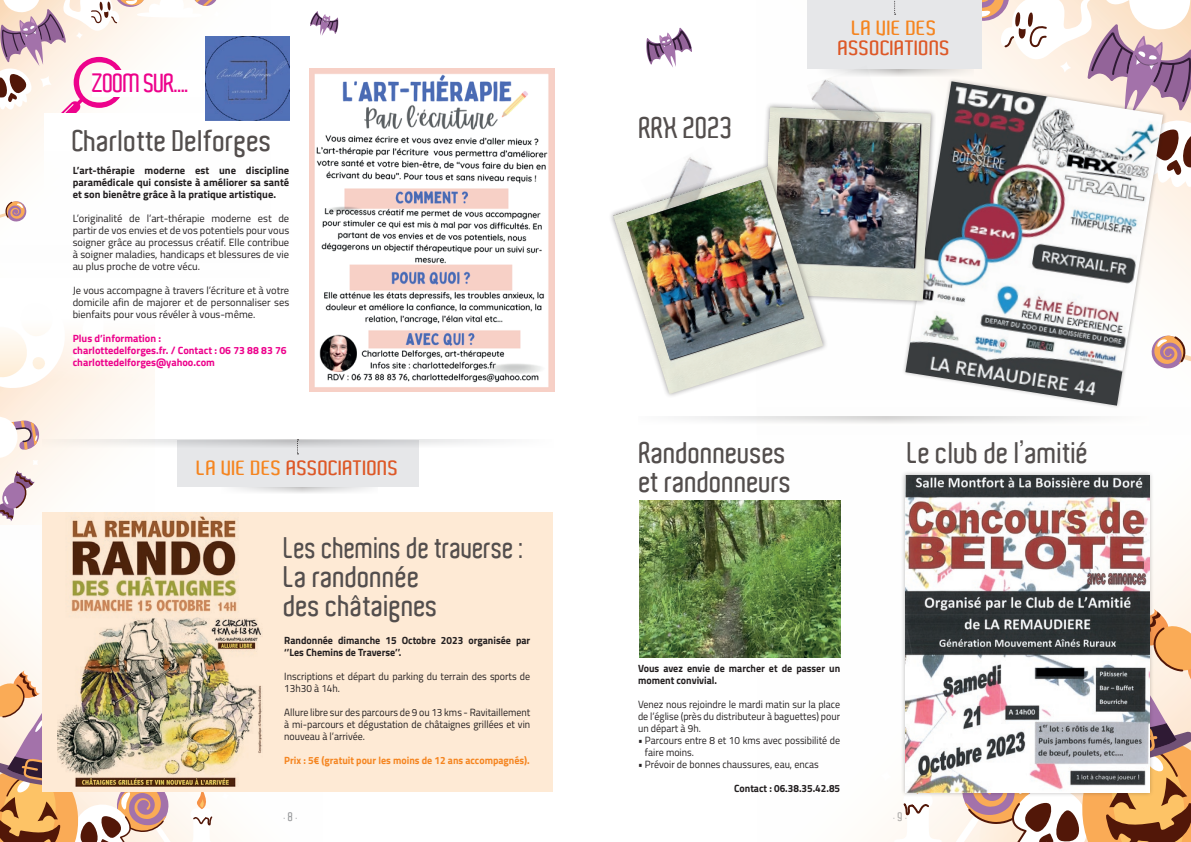
<style>
.page{position:relative;width:1191px;height:842px;background:#fff}
.page>*{position:absolute;margin:0;border:0;box-sizing:border-box;transform-origin:0 0}
.t1{font:600 29px/29px "Aldo";color:#534e4d}
.t2{font:600 29px/29px "Aldo";color:#534e4d;scale:.9 1}
.t3{font:600 25.3px "Aldo";letter-spacing:-.04em;color:#ed028c}
.t4{font:600 20px "Aldo";color:#dd5827;scale:1.2 1}
.t5{font:600 20px "Aldo";color:#f58520;scale:1.2 1}
.t6{font:10.5px/12px "Titillium";color:#231f20;scale:.95 1}
.t7{font:10.5px/12px "Titillium";color:#231f20;text-align:justify}
.t8{font:700 10.5px/12px "Titillium";color:#231f20;scale:.95 1}
.t9{font:700 10.5px/12px "Titillium";color:#231f20;text-align:justify}
.t10{font:700 10.5px/12px "Titillium";color:#ed028c}
.t11{font:700 10.5px "Titillium";color:#f58520;scale:.95 1}
.t12{font:600 7px "Aldo";color:#939598}
.s1{color:#f58520}
.s2{font-size:12px}
</style>
<div class="page">
<div style="left:1166px;top:189px;width:25px;height:117px;background:#fef6ee"></div>
<svg style="left:757px;top:500px;width:434px;height:158px"></svg>
<svg style="left:1166px;top:335px;width:25px;height:34px"></svg>
<svg style="left:646px;top:28px;width:46px;height:39px"></svg>
<svg style="left:880px;top:609px;width:311px;height:233px"></svg>
<div style="left:807px;top:0;width:175px;height:68px;background:#e6e7e9"></div>
<svg style="left:888px;top:0;width:303px;height:189px"></svg>
<div style="left:901px;top:77px;width:265px;height:332px;background:#231f20;opacity:.3"></div>
<img style="left:905px;top:81px;width:258px;height:325px">
<div style="left:901px;top:470px;width:253px;height:327px;background:#231f20;opacity:.3"></div>
<img style="left:905px;top:475px;width:244px;height:317px">
<div style="left:0;top:36px;width:270px;height:150px;background:#fef9f3"></div>
<svg style="left:0;top:201px;width:27px;height:21px"></svg>
<svg style="left:310px;top:11px;width:28px;height:24px"></svg>
<svg style="left:0;top:540px;width:43px;height:130px"></svg>
<svg style="left:0;top:670px;width:222px;height:172px"></svg>
<svg style="left:0;top:0;width:220px;height:128px"></svg>
<div style="left:92px;top:70px;width:110px;height:27px;background:#fff"></div>
<div style="left:44px;top:114px;width:511px;height:126px;background:#fff"></div>
<img style="left:206px;top:37px;width:83px;height:83px">
<svg style="left:323px;top:486px;width:54px;height:7px"></svg>
<div style="left:177px;top:440px;width:241px;height:46px;background:#e6e7e9"></div>
<svg style="left:0;top:333px;width:323px;height:207px"></svg>
<svg style="left:43px;top:440px;width:454px;height:9px"></svg>
<div style="left:43px;top:512px;width:510px;height:280px;background:#feead5"></div>
<img style="left:58px;top:516px;width:204px;height:271px">
<img style="left:309px;top:68px;width:246px;height:324px">
<img style="left:639px;top:500px;width:201px;height:157px">
<svg style="left:681px;top:416px;width:418px;height:7px"></svg>
<div style="left:756px;top:101px;width:180px;height:205px;background:#231f20;opacity:.45"></div>
<img style="left:762px;top:107px;width:169px;height:194px">
<img style="left:773px;top:118px;width:147px;height:150px">
<img style="left:806px;top:68px;width:82px;height:84px">
<div style="left:608px;top:162px;width:220px;height:237px;background:#231f20;opacity:.45"></div>
<img style="left:613px;top:167px;width:210px;height:227px">
<img style="left:626px;top:180px;width:178px;height:180px">
<img style="left:641px;top:157px;width:92px;height:79px">
<h2 class="t3" style="left:92px;top:69px;width:99px">ZOOM SUR….</h2>
<h1 class="t1" style="left:73px;top:127px;width:201px">Charlotte Delforges</h1>
<p class="t9" style="left:73px;top:163px;width:218px">L’art-thérapie moderne est une discipline paramédicale qui consiste à améliorer sa santé et son bienêtre grâce à la pratique artistique.</p>
<p class="t7" style="left:73px;top:212px;width:218px">L’originalité de l’art-thérapie moderne est de partir de vos envies et de vos potentiels pour vous soigner grâce au processus créatif. Elle contribue à soigner maladies, handicaps et blessures de vie au plus proche de votre vécu.</p>
<p class="t7" style="left:73px;top:284px;width:218px">Je vous accompagne à travers l’écriture et à votre domicile afin de majorer et de personnaliser ses bienfaits pour vous révéler à vous-même.</p>
<p class="t10" style="left:73px;top:331px;width:216px">Plus d’information :<br>charlottedelforges.fr. / Contact : 06 73 88 83 76 charlottedelforges@yahoo.com</p>
<h3 class="t4" style="left:197px;top:456px;width:170px"><span class="s1">LA VIE DES</span> ASSOCIATIONS</h3>
<h1 class="t2" style="left:284px;top:534px;width:268px">Les chemins de traverse :<br>La randonnée<br>des châtaignes</h1>
<p class="t8" style="left:284px;top:634px;width:260px">Randonnée dimanche 15 Octobre 2023 organisée par ‘’Les Chemins de Traverse’’.</p>
<p class="t6" style="left:284px;top:670px;width:260px">Inscriptions et départ du parking du terrain des sports de<br>13h30 à 14h.</p>
<p class="t6" style="left:284px;top:706px;width:260px;text-align:justify">Allure libre sur des parcours de 9 ou 13 kms - Ravitaillement à mi-parcours et dégustation de châtaignes grillées et vin nouveau à l’arrivée.</p>
<p class="t11" style="left:284px;top:753px;width:260px">Prix : 5€ (gratuit pour les moins de 12 ans accompagnés).</p>
<h1 class="t1" style="left:639px;top:114px;width:95px">RRX 2023</h1>
<h3 class="t5" style="left:852px;top:17px;width:72px">LA VIE DES</h3>
<h3 class="t4" style="left:838px;top:37px;width:95px">ASSOCIATIONS</h3>
<h1 class="t1" style="left:639px;top:439px;width:154px">Randonneuses et randonneurs</h1>
<h1 class="t1" style="left:907px;top:439px;width:183px">Le club de l’amitié</h1>
<p class="t8" style="left:638px;top:662px;width:214px">Vous avez envie de marcher et de passer un moment convivial.</p>
<p class="t6" style="left:638px;top:698px;width:214px;text-align:justify">Venez nous rejoindre le mardi matin sur la place de l’église (près du distributeur à baguettes) pour un départ à 9h.</p>
<p class="t6" style="left:645px;top:734px;width:207px;text-indent:-7px">• Parcours entre 8 et 10 kms avec possibilité de faire moins.</p>
<p class="t6" style="left:638px;top:758px;width:192px">• Prévoir de bonnes chaussures, eau, encas</p>
<p class="t8" style="left:734px;top:782px;width:113px">Contact : 06.38.35.42.85</p>
<p class="t12" style="left:284px;top:814px;width:15px">• <span class="s2">8</span> •</p>
<p class="t12" style="left:893px;top:814px;width:15px">• <span class="s2">9</span> •</p>
</div>
